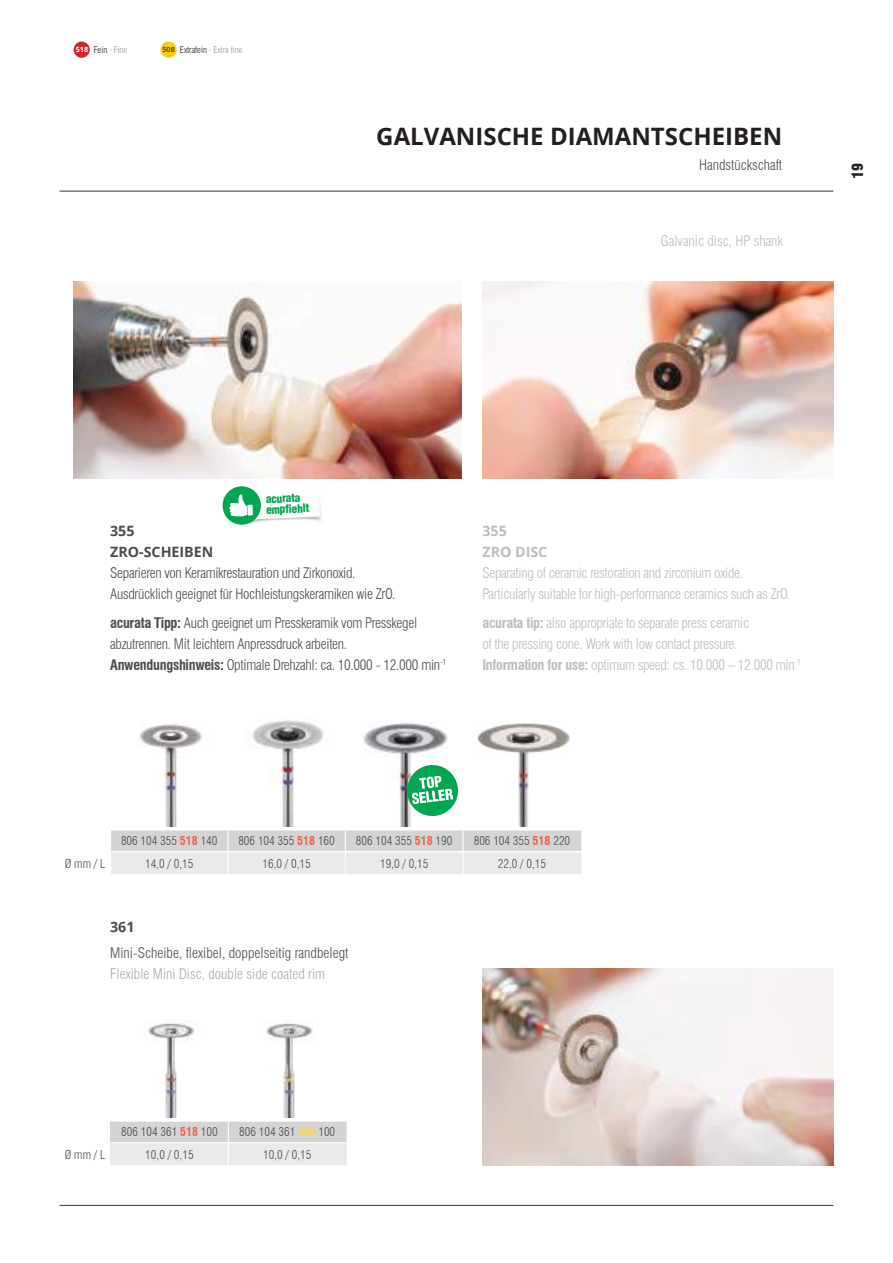
<style>
.page{position:relative;width:893px;height:1263px;background:#fff}
.page>*{position:absolute;margin:0;border:0;box-sizing:border-box;transform-origin:0 0}
.t1{font:700 24px "Open Sans";color:#241f1f}
.t2{font:900 condensed 15px "Swiss 721 BT";color:#241f1f}
.t3{font:300 condensed 14.25px/21px "Swiss 721 BT";letter-spacing:-.02em;color:#bcbbbd}
.t4{font:300 condensed 14.25px/21px "Swiss 721 BT";letter-spacing:-.02em;color:#4e4b4c}
.t5{font:300 condensed 14.25px "Swiss 721 BT";color:#4e4b4c}
.t6{font:300 condensed 14.25px "Swiss 721 BT";color:#aaaaac}
.t7{font:300 condensed 14.25px "Swiss 721 BT";color:#bcbbbd}
.t8{font:700 14.25px/21px "Open Sans";color:#4e4b4c}
.t9{font:700 14.25px/21px "Open Sans";color:#bcbbbd}
.t10{font:300 condensed 12px "Swiss 721 BT";color:#4e4b4c}
.t11{font:11.4px/10.9px "Switzerland Cond Black Plain";color:#00a650}
.t12{font:300 condensed 9px "Swiss 721 BT";color:#241f1f}
.s1{font-family:"Open Sans";font-weight:700;font-stretch:normal;font-size:7.2px;color:#fff}
.s2{color:#969698}
.s3{font-family:"Open Sans";font-weight:700;font-stretch:normal;font-size:7.2px;color:#4e4b4c}
.s4{font-weight:700}
.s5{font-weight:700;color:#ea6349}
.s6{font-weight:700;color:#ffd752}
</style>
<div class="page">
<hr style="left:60px;top:1205px;width:773px;height:1px;background:#393535">
<hr style="left:60px;top:191px;width:773px;height:1px;background:#393535">
<div style="left:161px;top:42px;width:16px;height:16px;background:#ffcd00;border-radius:50%"></div>
<svg style="left:110px;top:1121px;width:237px;height:44px"></svg>
<img style="left:148px;top:1021px;width:47px;height:97px">
<img style="left:266px;top:1021px;width:47px;height:97px">
<svg style="left:111px;top:830px;width:470px;height:44px"></svg>
<img style="left:140px;top:724px;width:63px;height:103px">
<img style="left:252px;top:720px;width:72px;height:107px">
<img style="left:363px;top:722px;width:85px;height:105px">
<img style="left:477px;top:723px;width:93px;height:104px">
<img style="left:74px;top:281px;width:387px;height:197px">
<img style="left:482px;top:281px;width:351px;height:197px">
<img style="left:482px;top:968px;width:352px;height:197px">
<img style="left:239px;top:478px;width:93px;height:47px">
<div style="left:223px;top:486px;width:38px;height:39px;background:#00a650;border-radius:50%"></div>
<svg style="left:229px;top:494px;width:18px;height:22px"></svg>
<div style="left:247px;top:505px;width:6px;height:10px;background:#fff"></div>
<div style="left:74px;top:42px;width:16px;height:16px;background:#d42429;border-radius:50%"></div>
<svg style="left:405px;top:763px;width:53px;height:54px"></svg>
<p class="t12" style="left:76px;top:44px;width:53px"><span class="s1">518</span> Fein · <span class="s2">Fine</span></p>
<p class="t12" style="left:162px;top:44px;width:82px"><span class="s3">508</span> Extrafein · <span class="s2">Extra fine</span></p>
<h1 class="t1" style="left:376px;top:119px;width:407px">GALVANISCHE DIAMANTSCHEIBEN</h1>
<p class="t5" style="left:699px;top:156px;width:85px">Handstückschaft</p>
<p class="t7" style="left:661px;top:232px;width:124px">Galvanic disc, HP shank</p>
<p class="t2" style="left:849px;top:179px;width:18px;rotate:-90deg">19</p>
<p class="t11" style="left:266px;top:493px;width:45px;rotate:-2deg">acurata empfiehlt</p>
<p class="t8" style="left:110px;top:519px;width:105px">355<br>ZRO-SCHEIBEN</p>
<p class="t4" style="left:110px;top:562px;width:287px">Separieren von Keramikrestauration und Zirkonoxid.<br>Ausdrücklich geeignet für Hochleistungskeramiken wie ZrO.</p>
<p class="t4" style="left:110px;top:612px;width:338px"><span class="s4">acurata Tipp:</span> Auch geeignet um Presskeramik vom Presskegel abzutrennen. Mit leichtem Anpressdruck arbeiten.<br><span class="s4">Anwendungshinweis:</span> Optimale Drehzahl: ca. 10.000 - 12.000 min<sup>-1</sup></p>
<p class="t9" style="left:482px;top:519px;width:66px">355<br>ZRO DISC</p>
<p class="t3" style="left:482px;top:562px;width:309px">Separating of ceramic restoration and zirconium oxide.<br>Particularly suitable for high-performance ceramics such as ZrO.</p>
<p class="t3" style="left:482px;top:612px;width:320px"><span class="s4">acurata tip:</span> also appropriate to separate press ceramic<br>of the pressing cone. Work with low contact pressure.<br><span class="s4">Information for use:</span> optimum speed: cs. 10.000 – 12.000 min<sup>-1</sup></p>
<p class="t10" style="left:121px;top:834px;width:98px">806 104 355 <span class="s5">518</span> 140</p>
<p class="t10" style="left:238px;top:834px;width:98px">806 104 355 <span class="s5">518</span> 160</p>
<p class="t10" style="left:356px;top:834px;width:98px">806 104 355 <span class="s5">518</span> 190</p>
<p class="t10" style="left:474px;top:834px;width:98px">806 104 355 <span class="s5">518</span> 220</p>
<p class="t10" style="left:65px;top:856px;width:42px">Ø mm / L</p>
<p class="t10" style="left:145px;top:856px;width:50px">14,0 / 0,15</p>
<p class="t10" style="left:262px;top:856px;width:50px">16,0 / 0,15</p>
<p class="t10" style="left:380px;top:856px;width:50px">19,0 / 0,15</p>
<p class="t10" style="left:498px;top:856px;width:50px">22,0 / 0,15</p>
<p class="t8" style="left:110px;top:916px;width:26px">361</p>
<p class="t5" style="left:110px;top:944px;width:240px">Mini-Scheibe, flexibel, doppelseitig randbelegt</p>
<p class="t6" style="left:110px;top:965px;width:216px">Flexible Mini Disc, double side coated rim</p>
<p class="t10" style="left:121px;top:1125px;width:98px">806 104 361 <span class="s5">518</span> 100</p>
<p class="t10" style="left:239px;top:1125px;width:97px">806 104 361 <span class="s6">508</span> 100</p>
<p class="t10" style="left:65px;top:1147px;width:42px">Ø mm / L</p>
<p class="t10" style="left:145px;top:1147px;width:50px">10,0 / 0,15</p>
<p class="t10" style="left:263px;top:1147px;width:50px">10,0 / 0,15</p>
</div>
